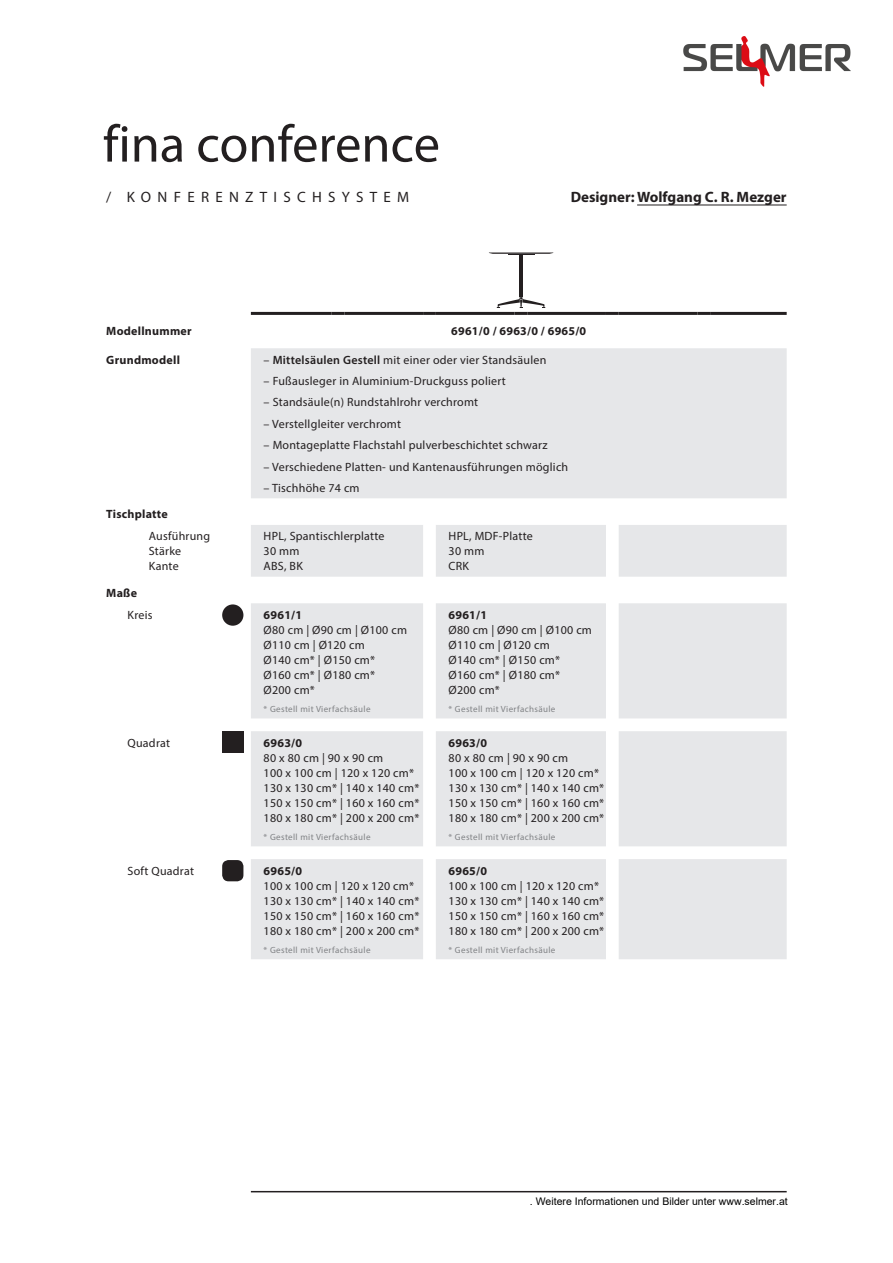
<style>
.page{position:relative;width:893px;height:1263px;background:#fff}
.page>*{position:absolute;margin:0;border:0;box-sizing:border-box;transform-origin:0 0}
.t1{font:52.5px "Myriad Pro";color:#231f20}
.t2{font:700 15px "Myriad Pro";color:#231f20}
.t3{font:15px "Myriad Pro";letter-spacing:.42em;color:#231f20}
.t4{font:12px/15px "Myriad Pro";letter-spacing:.02em;color:#231f20}
.t5{font:700 12px "Myriad Pro";letter-spacing:.02em;color:#231f20}
.t6{font:10.5px "Arial";color:#000}
.t7{font:9px "Myriad Pro";letter-spacing:.04em;color:#808285}
.s1{font-weight:600}
</style>
<div class="page">
<hr style="left:251px;top:1191px;width:536px;height:1px;background:#231f20">
<hr style="left:637px;top:205px;width:150px;height:1px;background:#231f20">
<hr style="left:519px;top:255px;width:4px;height:42px;background:#231f20">
<svg style="left:489px;top:252px;width:64px;height:3px"></svg>
<svg style="left:251px;top:348px;width:536px;height:611px;fill:#e6e7e9"></svg>
<hr style="left:251px;top:312px;width:81px;height:3px;background:#231f20">
<svg style="left:332px;top:312px;width:12px;height:3px"></svg>
<hr style="left:344px;top:312px;width:79px;height:3px;background:#231f20">
<svg style="left:423px;top:312px;width:13px;height:3px"></svg>
<hr style="left:436px;top:312px;width:78px;height:3px;background:#231f20">
<svg style="left:496px;top:297px;width:50px;height:18px"></svg>
<hr style="left:527px;top:312px;width:79px;height:3px;background:#231f20">
<svg style="left:606px;top:312px;width:13px;height:3px"></svg>
<hr style="left:619px;top:312px;width:78px;height:3px;background:#231f20">
<svg style="left:697px;top:312px;width:13px;height:3px"></svg>
<hr style="left:710px;top:312px;width:77px;height:3px;background:#231f20">
<div style="left:222px;top:731px;width:21px;height:22px;background:#231f20"></div>
<div style="left:222px;top:860px;width:21px;height:21px;background:#231f20;border-radius:6px"></div>
<div style="left:222px;top:604px;width:21px;height:22px;background:#231f20;border-radius:50%"></div>
<img style="left:683px;top:37px;width:167px;height:49px">
<h1 class="t1" style="left:103px;top:112px;width:338px">fina conference</h1>
<p class="t3" style="left:106px;top:188px;width:305px">/ KONFERENZTISCHSYSTEM</p>
<p class="t2" style="left:571px;top:187px;width:217px">Designer: Wolfgang C. R. Mezger</p>
<p class="t5" style="left:106px;top:323px;width:87px">Modellnummer</p>
<p class="t5" style="left:451px;top:323px;width:136px">6961/0 / 6963/0 / 6965/0</p>
<p class="t5" style="left:106px;top:352px;width:75px">Grundmodell</p>
<p class="t4" style="left:264px;top:352px;width:284px">– <span class="s1">Mittelsäulen Gestell</span> mit einer oder vier Standsäulen</p>
<p class="t4" style="left:264px;top:373px;width:244px">– Fußausleger in Aluminium-Druckguss poliert</p>
<p class="t4" style="left:264px;top:395px;width:216px">– Standsäule(n) Rundstahlrohr verchromt</p>
<p class="t4" style="left:264px;top:416px;width:139px">– Verstellgleiter verchromt</p>
<p class="t4" style="left:264px;top:437px;width:285px">– Montageplatte Flachstahl pulverbeschichtet schwarz</p>
<p class="t4" style="left:264px;top:459px;width:306px">– Verschiedene Platten- und Kantenausführungen möglich</p>
<p class="t4" style="left:264px;top:480px;width:98px">– Tischhöhe 74 cm</p>
<p class="t5" style="left:106px;top:506px;width:63px">Tischplatte</p>
<p class="t4" style="left:149px;top:529px;width:63px">Ausführung<br>Stärke<br>Kante</p>
<p class="t4" style="left:264px;top:529px;width:122px">HPL, Spantischlerplatte<br>30 mm<br>ABS, BK</p>
<p class="t4" style="left:449px;top:529px;width:86px">HPL, MDF-Platte<br>30 mm<br>CRK</p>
<p class="t5" style="left:106px;top:585px;width:32px">Maße</p>
<p class="t4" style="left:128px;top:607px;width:26px">Kreis</p>
<p class="t5" style="left:264px;top:607px;width:40px">6961/1</p>
<p class="t4" style="left:264px;top:622px;width:145px">Ø80 cm | Ø90 cm | Ø100 cm<br>Ø110 cm | Ø120 cm<br>Ø140 cm* | Ø150 cm*<br>Ø160 cm* | Ø180 cm*<br>Ø200 cm*</p>
<p class="t7" style="left:264px;top:703px;width:108px">* Gestell mit Vierfachsäule</p>
<p class="t5" style="left:449px;top:607px;width:40px">6961/1</p>
<p class="t4" style="left:449px;top:622px;width:145px">Ø80 cm | Ø90 cm | Ø100 cm<br>Ø110 cm | Ø120 cm<br>Ø140 cm* | Ø150 cm*<br>Ø160 cm* | Ø180 cm*<br>Ø200 cm*</p>
<p class="t7" style="left:449px;top:703px;width:108px">* Gestell mit Vierfachsäule</p>
<p class="t4" style="left:128px;top:735px;width:44px">Quadrat</p>
<p class="t5" style="left:264px;top:735px;width:40px">6963/0</p>
<p class="t4" style="left:264px;top:750px;width:157px">80 x 80 cm | 90 x 90 cm<br>100 x 100 cm | 120 x 120 cm*<br>130 x 130 cm* | 140 x 140 cm*<br>150 x 150 cm* | 160 x 160 cm*<br>180 x 180 cm* | 200 x 200 cm*</p>
<p class="t7" style="left:264px;top:831px;width:108px">* Gestell mit Vierfachsäule</p>
<p class="t4" style="left:128px;top:863px;width:68px">Soft Quadrat</p>
<p class="t5" style="left:264px;top:863px;width:40px">6965/0</p>
<p class="t4" style="left:264px;top:878px;width:157px">100 x 100 cm | 120 x 120 cm*<br>130 x 130 cm* | 140 x 140 cm*<br>150 x 150 cm* | 160 x 160 cm*<br>180 x 180 cm* | 200 x 200 cm*</p>
<p class="t7" style="left:264px;top:944px;width:108px">* Gestell mit Vierfachsäule</p>
<p class="t5" style="left:449px;top:735px;width:40px">6963/0</p>
<p class="t4" style="left:449px;top:750px;width:157px">80 x 80 cm | 90 x 90 cm<br>100 x 100 cm | 120 x 120 cm*<br>130 x 130 cm* | 140 x 140 cm*<br>150 x 150 cm* | 160 x 160 cm*<br>180 x 180 cm* | 200 x 200 cm*</p>
<p class="t7" style="left:449px;top:831px;width:108px">* Gestell mit Vierfachsäule</p>
<p class="t5" style="left:449px;top:863px;width:40px">6965/0</p>
<p class="t4" style="left:449px;top:878px;width:157px">100 x 100 cm | 120 x 120 cm*<br>130 x 130 cm* | 140 x 140 cm*<br>150 x 150 cm* | 160 x 160 cm*<br>180 x 180 cm* | 200 x 200 cm*</p>
<p class="t7" style="left:449px;top:944px;width:108px">* Gestell mit Vierfachsäule</p>
<p class="t6" style="left:530px;top:1193px;width:259px">. Weitere Informationen und Bilder unter www.selmer.at</p>
</div>
